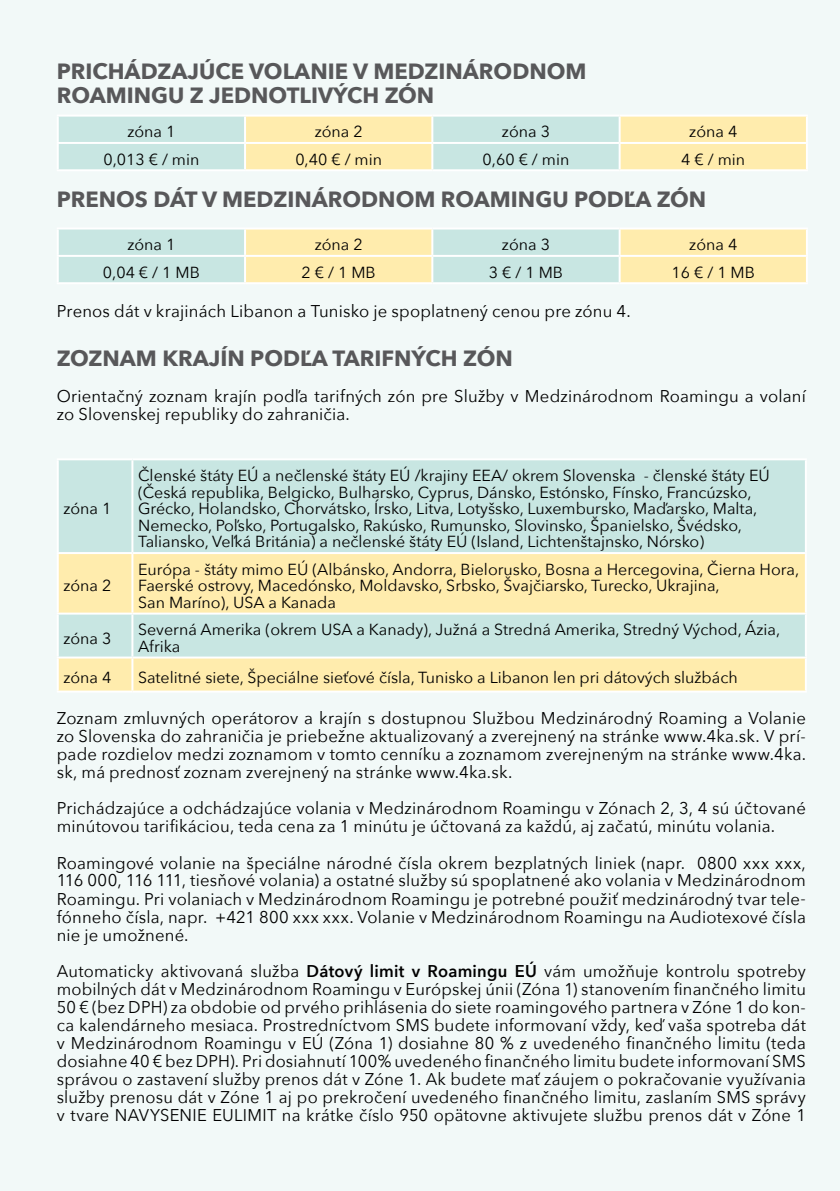
<style>
.page{position:relative;width:840px;height:1191px;background:#fff}
.page>*{position:absolute;margin:0;border:0;box-sizing:border-box;transform-origin:0 0}
.t1{font:700 22px/24px "Avenir Next";color:#58585a}
.t2{font:17px/18px "Avenir Next";letter-spacing:.01em;color:#000;text-align:justify}
.t3{font:16px/16.6px "Avenir Next";color:#000}
.s1{font-weight:600}
</style>
<div class="page">
<div style="left:0;top:0;width:839px;height:1191px;background:#f2f9f8"></div>
<div style="left:59px;top:460px;width:745px;height:92px;background:#c8e6e2"></div>
<svg style="left:59px;top:554px;width:745px;height:136px;background:#edeabe"></svg>
<hr style="left:131px;top:460px;width:2px;height:92px;background:#fff">
<hr style="left:57px;top:552px;width:75px;height:2px;background:#fff">
<hr style="left:132px;top:552px;width:674px;height:2px;background:#fff">
<hr style="left:131px;top:554px;width:2px;height:58px;background:#fff">
<hr style="left:57px;top:612px;width:75px;height:2px;background:#fff">
<hr style="left:132px;top:612px;width:674px;height:2px;background:#fff">
<hr style="left:131px;top:614px;width:2px;height:42px;background:#fff">
<hr style="left:57px;top:656px;width:75px;height:2px;background:#fff">
<hr style="left:132px;top:656px;width:674px;height:2px;background:#fff">
<hr style="left:131px;top:658px;width:2px;height:32px;background:#fff">
<hr style="left:57px;top:458px;width:75px;height:2px;background:#fff">
<hr style="left:57px;top:460px;width:2px;height:92px;background:#fff">
<hr style="left:132px;top:458px;width:674px;height:2px;background:#fff">
<hr style="left:804px;top:460px;width:2px;height:92px;background:#fff">
<hr style="left:57px;top:554px;width:2px;height:58px;background:#fff">
<hr style="left:804px;top:554px;width:2px;height:58px;background:#fff">
<hr style="left:57px;top:614px;width:2px;height:42px;background:#fff">
<hr style="left:804px;top:614px;width:2px;height:42px;background:#fff">
<hr style="left:57px;top:658px;width:2px;height:32px;background:#fff">
<hr style="left:804px;top:658px;width:2px;height:32px;background:#fff">
<hr style="left:57px;top:690px;width:75px;height:2px;background:#fff">
<hr style="left:132px;top:690px;width:674px;height:2px;background:#fff">
<svg style="left:59px;top:117px;width:746px;height:52px;background:#e3e9c7"></svg>
<hr style="left:244px;top:117px;width:2px;height:25px;background:#fff">
<hr style="left:57px;top:142px;width:188px;height:2px;background:#fff">
<hr style="left:245px;top:142px;width:187px;height:2px;background:#fff">
<hr style="left:244px;top:144px;width:2px;height:25px;background:#fff">
<hr style="left:432px;top:142px;width:187px;height:2px;background:#fff">
<hr style="left:619px;top:142px;width:188px;height:2px;background:#fff">
<hr style="left:57px;top:169px;width:188px;height:2px;background:#fff">
<hr style="left:245px;top:169px;width:187px;height:2px;background:#fff">
<hr style="left:432px;top:169px;width:187px;height:2px;background:#fff">
<hr style="left:619px;top:169px;width:188px;height:2px;background:#fff">
<hr style="left:57px;top:115px;width:188px;height:2px;background:#fff">
<hr style="left:57px;top:117px;width:2px;height:25px;background:#fff">
<hr style="left:245px;top:115px;width:187px;height:2px;background:#fff">
<hr style="left:432px;top:115px;width:187px;height:2px;background:#fff">
<hr style="left:431px;top:117px;width:2px;height:25px;background:#fff">
<hr style="left:619px;top:115px;width:188px;height:2px;background:#fff">
<hr style="left:618px;top:117px;width:2px;height:25px;background:#fff">
<hr style="left:805px;top:117px;width:2px;height:25px;background:#fff">
<hr style="left:57px;top:144px;width:2px;height:25px;background:#fff">
<hr style="left:431px;top:144px;width:2px;height:25px;background:#fff">
<hr style="left:618px;top:144px;width:2px;height:25px;background:#fff">
<hr style="left:805px;top:144px;width:2px;height:25px;background:#fff">
<svg style="left:59px;top:229px;width:746px;height:53px;background:#e3e9c8"></svg>
<hr style="left:244px;top:229px;width:2px;height:26px;background:#fff">
<hr style="left:57px;top:255px;width:188px;height:2px;background:#fff">
<hr style="left:245px;top:255px;width:187px;height:2px;background:#fff">
<hr style="left:244px;top:257px;width:2px;height:25px;background:#fff">
<hr style="left:432px;top:255px;width:187px;height:2px;background:#fff">
<hr style="left:619px;top:255px;width:188px;height:2px;background:#fff">
<hr style="left:57px;top:282px;width:188px;height:2px;background:#fff">
<hr style="left:245px;top:282px;width:187px;height:2px;background:#fff">
<hr style="left:432px;top:282px;width:187px;height:2px;background:#fff">
<hr style="left:619px;top:282px;width:188px;height:2px;background:#fff">
<hr style="left:57px;top:227px;width:188px;height:2px;background:#fff">
<hr style="left:57px;top:229px;width:2px;height:26px;background:#fff">
<hr style="left:245px;top:227px;width:187px;height:2px;background:#fff">
<hr style="left:432px;top:227px;width:187px;height:2px;background:#fff">
<hr style="left:431px;top:229px;width:2px;height:26px;background:#fff">
<hr style="left:619px;top:227px;width:188px;height:2px;background:#fff">
<hr style="left:618px;top:229px;width:2px;height:26px;background:#fff">
<hr style="left:805px;top:229px;width:2px;height:26px;background:#fff">
<hr style="left:57px;top:257px;width:2px;height:25px;background:#fff">
<hr style="left:431px;top:257px;width:2px;height:25px;background:#fff">
<hr style="left:618px;top:257px;width:2px;height:25px;background:#fff">
<hr style="left:805px;top:257px;width:2px;height:25px;background:#fff">
<p class="t1" style="left:57px;top:59px;width:531px">PRICHÁDZAJÚCE VOLANIE V MEDZINÁRODNOM<br>ROAMINGU Z JEDNOTLIVÝCH ZÓN</p>
<p class="t3" style="left:127px;top:123px;width:49px">zóna 1</p>
<p class="t3" style="left:314px;top:123px;width:49px">zóna 2</p>
<p class="t3" style="left:501px;top:123px;width:49px">zóna 3</p>
<p class="t3" style="left:689px;top:123px;width:49px">zóna 4</p>
<p class="t3" style="left:103px;top:150px;width:97px">0,013 € / min</p>
<p class="t3" style="left:295px;top:150px;width:88px">0,40 € / min</p>
<p class="t3" style="left:482px;top:150px;width:88px">0,60 € / min</p>
<p class="t3" style="left:681px;top:150px;width:65px">4 € / min</p>
<p class="t1" style="left:57px;top:187px;width:650px">PRENOS DÁT V MEDZINÁRODNOM ROAMINGU PODĽA ZÓN</p>
<p class="t3" style="left:127px;top:236px;width:49px">zóna 1</p>
<p class="t3" style="left:314px;top:236px;width:49px">zóna 2</p>
<p class="t3" style="left:501px;top:236px;width:49px">zóna 3</p>
<p class="t3" style="left:689px;top:236px;width:49px">zóna 4</p>
<p class="t3" style="left:103px;top:263px;width:98px">0,04 € / 1 MB</p>
<p class="t3" style="left:301px;top:263px;width:76px">2 € / 1 MB</p>
<p class="t3" style="left:488px;top:263px;width:76px">3 € / 1 MB</p>
<p class="t3" style="left:671px;top:263px;width:85px">16 € / 1 MB</p>
<p class="t2" style="left:57px;top:301px;width:575px">Prenos dát v krajinách Libanon a Tunisko je spoplatnený cenou pre zónu 4.</p>
<p class="t1" style="left:57px;top:346px;width:457px">ZOZNAM KRAJÍN PODĽA TARIFNÝCH ZÓN</p>
<p class="t2" style="left:57px;top:387px;width:750px">Orientačný zoznam krajín podľa tarifných zón pre Služby v Medzinárodnom Roamingu a volaní zo Slovenskej republiky do zahraničia.</p>
<p class="t3" style="left:63px;top:499px;width:49px">zóna 1</p>
<p class="t3" style="left:63px;top:577px;width:49px">zóna 2</p>
<p class="t3" style="left:138px;top:466px;width:633px">Členské štáty EÚ a nečlenské štáty EÚ /krajiny EEA/ okrem Slovenska - členské štáty EÚ (Česká republika, Belgicko, Bulharsko, Cyprus, Dánsko, Estónsko, Fínsko, Francúzsko, Grécko, Holandsko, Chorvátsko, Írsko, Litva, Lotyšsko, Luxembursko, Maďarsko, Malta, Nemecko, Poľsko, Portugalsko, Rakúsko, Rumunsko, Slovinsko, Španielsko, Švédsko, Taliansko, Veľká Británia) a nečlenské štáty EÚ (Island, Lichtenštajnsko, Nórsko)</p>
<p class="t3" style="left:138px;top:560px;width:662px">Európa - štáty mimo EÚ (Albánsko, Andorra, Bielorusko, Bosna a Hercegovina, Čierna Hora,<br>Faerské ostrovy, Macedónsko, Moldavsko, Srbsko, Švajčiarsko, Turecko, Ukrajina,<br>San Maríno), USA a Kanada</p>
<p class="t3" style="left:63px;top:629px;width:49px">zóna 3</p>
<p class="t3" style="left:138px;top:621px;width:643px">Severná Amerika (okrem USA a Kanady), Južná a Stredná Amerika, Stredný Východ, Ázia,<br>Afrika</p>
<p class="t3" style="left:63px;top:668px;width:49px">zóna 4</p>
<p class="t3" style="left:138px;top:668px;width:600px">Satelitné siete, Špeciálne sieťové čísla, Tunisko a Libanon len pri dátových službách</p>
<p class="t2" style="left:57px;top:709px;width:750px">Zoznam zmluvných operátorov a krajín s dostupnou Službou Medzinárodný Roaming a Volanie zo Slovenska do zahraničia je priebežne aktualizovaný a zverejnený na stránke www.4ka.sk. V prí&shy;pade rozdielov medzi zoznamom v tomto cenníku a zoznamom zverejneným na stránke www.4ka. sk, má prednosť zoznam zverejnený na stránke www.4ka.sk.</p>
<p class="t2" style="left:57px;top:799px;width:750px">Prichádzajúce a odchádzajúce volania v Medzinárodnom Roamingu v Zónach 2, 3, 4 sú účtované minútovou tarifikáciou, teda cena za 1 minútu je účtovaná za každú, aj začatú, minútu volania.</p>
<p class="t2" style="left:57px;top:853px;width:750px">Roamingové volanie na špeciálne národné čísla okrem bezplatných liniek (napr. 0800 xxx xxx, 116 000, 116 111, tiesňové volania) a ostatné služby sú spoplatnené ako volania v Medzinárodnom Roamingu. Pri volaniach v Medzinárodnom Roamingu je potrebné použiť medzinárodný tvar tele&shy;fónneho čísla, napr. +421 800 xxx xxx. Volanie v Medzinárodnom Roamingu na Audiotexové čísla nie je umožnené.</p>
<p class="t2" style="left:57px;top:961px;width:750px">Automaticky aktivovaná služba <span class="s1">Dátový limit v Roamingu EÚ</span> vám umožňuje kontrolu spotreby mobilných dát v Medzinárodnom Roamingu v Európskej únii (Zóna 1) stanovením finančného limitu 50 € (bez DPH) za obdobie od prvého prihlásenia do siete roamingového partnera v Zóne 1 do kon&shy;ca kalendárneho mesiaca. Prostredníctvom SMS budete informovaní vždy, keď vaša spotreba dát v Medzinárodnom Roamingu v EÚ (Zóna 1) dosiahne 80 % z uvedeného finančného limitu (teda dosiahne 40 € bez DPH). Pri dosiahnutí 100% uvedeného finančného limitu budete informovaní SMS správou o zastavení služby prenos dát v Zóne 1. Ak budete mať záujem o pokračovanie využívania služby prenosu dát v Zóne 1 aj po prekročení uvedeného finančného limitu, zaslaním SMS správy v tvare NAVYSENIE EULIMIT na krátke číslo 950 opätovne aktivujete službu prenos dát v Zóne 1</p>
</div>
